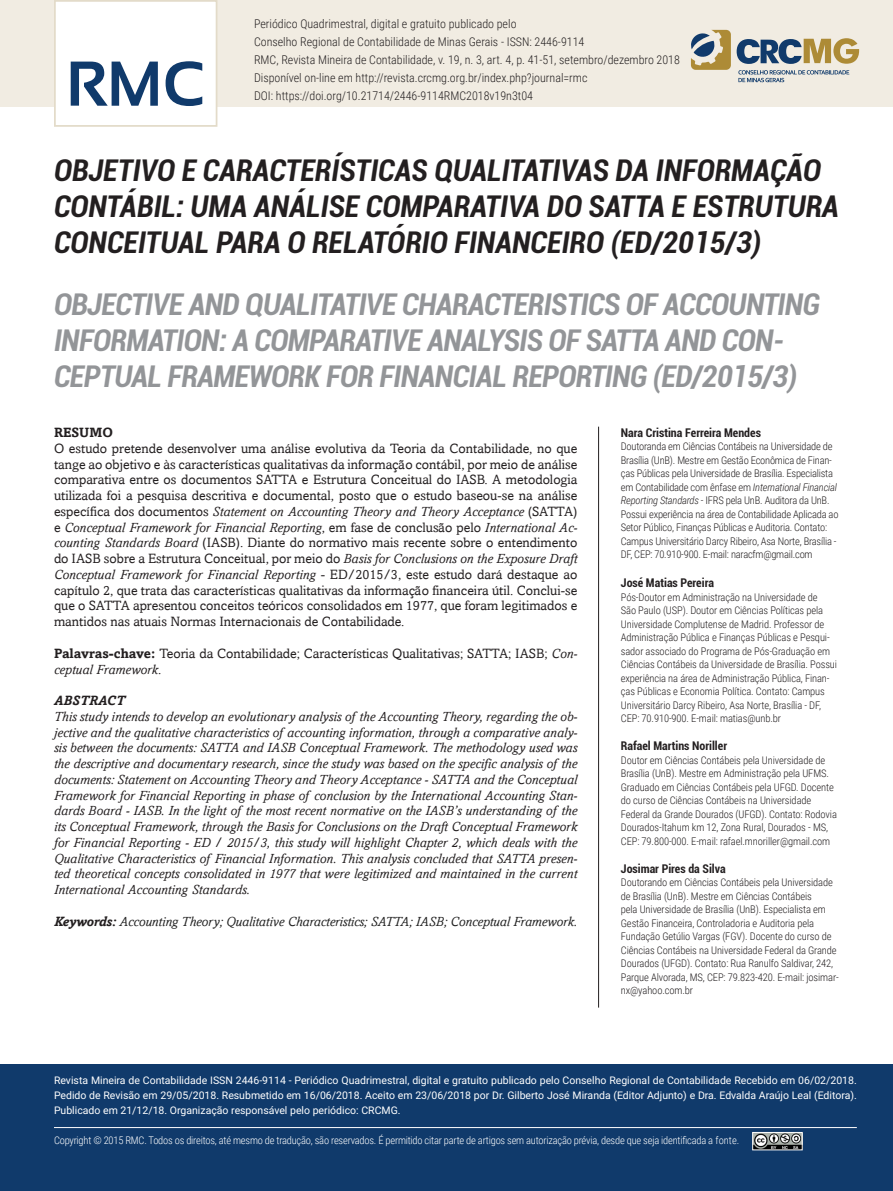
<style>
.page{position:relative;width:893px;height:1191px;background:#fff}
.page>*{position:absolute;margin:0;border:0;box-sizing:border-box;transform-origin:0 0}
.t1{font:700 63.15px "Sansation";color:#103a6b}
.titulo_artigo_2{font:italic 700 condensed 30px/36px "Roboto";letter-spacing:-.02em;color:#939598}
.título_artigo{font:italic 700 condensed 30px/36px "Roboto";color:#231f20}
.texto_corrido{font:13.5px/15.8px "Amasis";color:#231f20;text-align:justify}
.texto_corrido-2{font:italic 13.5px/15.8px "Amasis";color:#231f20;text-align:justify}
.texto_corrido-3{font:italic 13.5px "Amasis";letter-spacing:-.01em;color:#222}
.texto_corrido-4{font:italic 700 13.5px "Amasis";letter-spacing:.01em;color:#231f20}
.texto_corrido-5{font:700 13.5px "Amasis";color:#231f20}
.t2{font:300 12px/18px "Roboto Condensed";color:#231f20}
.t3{font:700 condensed 12px "Roboto";color:#231f20}
.t4{font:300 10.5px/13.5px "Roboto Condensed";letter-spacing:-.01em;color:#231f20}
.t5{font:10.5px/15px "Roboto";color:#fff;text-align:justify}
.t6{font:300 10.5px "Roboto Condensed";letter-spacing:-.02em;color:#fff}
.s1{font-style:italic}
.s2{font-weight:700}
.s3{font-weight:700;color:#231f20}
</style>
<div class="page">
<div style="left:0;top:0;width:893px;height:106px;background:#f1ece2"></div>
<div style="left:54px;top:0;width:163px;height:127px;background:#fff;border:2px solid #e3dbc9"></div>
<div style="left:0;top:1064px;width:893px;height:127px;background:#103a6b"></div>
<svg style="left:738px;top:70px;width:111px;height:12px"></svg>
<svg style="left:691px;top:30px;width:40px;height:40px"></svg>
<svg style="left:737px;top:38px;width:122px;height:26px"></svg>
<hr style="left:54px;top:1127px;width:803px;height:1px;background:#fff">
<img style="left:754px;top:1134px;width:47px;height:14px">
<div style="left:752px;top:1132px;width:51px;height:18px;border:1px solid #fff"></div>
<hr style="left:598px;top:427px;width:1px;height:580px;background:#231f20">
<h1 class="t1" style="left:66px;top:49px;width:141px">RMC</h1>
<p class="t2" style="left:254px;top:14px;width:332px">Periódico Quadrimestral, digital e gratuito publicado pelo<br>Conselho Regional de Contabilidade de Minas Gerais - ISSN: 2446-9114</p>
<p class="t2" style="left:254px;top:50px;width:427px">RMC, Revista Mineira de Contabilidade, v. 19, n. 3, art. 4, p. 41-51, setembro/dezembro 2018</p>
<p class="t2" style="left:254px;top:68px;width:335px">Disponível on-line em http://revista.crcmg.org.br/index.php?journal=rmc</p>
<p class="t2" style="left:254px;top:86px;width:281px">DOI: https://doi.org/10.21714/2446-9114RMC2018v19n3t04</p>
<p class="título_artigo" style="left:54px;top:151px;width:786px">OBJETIVO E CARACTERÍSTICAS QUALITATIVAS DA INFORMAÇÃO<br>CONTÁBIL: UMA ANÁLISE COMPARATIVA DO SATTA E ESTRUTURA<br>CONCEITUAL PARA O RELATÓRIO FINANCEIRO (ED/2015/3)</p>
<p class="titulo_artigo_2" style="left:54px;top:285px;width:767px">OBJECTIVE AND QUALITATIVE CHARACTERISTICS OF ACCOUNTING<br>INFORMATION: A COMPARATIVE ANALYSIS OF SATTA AND CON-<br>CEPTUAL FRAMEWORK FOR FINANCIAL REPORTING (ED/2015/3)</p>
<p class="t3" style="left:621px;top:424px;width:142px">Nara Cristina Ferreira Mendes</p>
<p class="t4" style="left:621px;top:439px;width:219px">Doutoranda em Ciências Contábeis na Universidade de Brasília (UnB). Mestre em Gestão Econômica de Finan&shy;ças Públicas pela Universidade de Brasília. Especialista em Contabilidade com ênfase em <span class="s1">International Financial Reporting Standards</span> - IFRS pela UnB. Auditora da UnB.<br>Possui experiência na área de Contabilidade Aplicada ao Setor Público, Finanças Públicas e Auditoria. Contato:<br>Campus Universitário Darcy Ribeiro, Asa Norte, Brasília - DF, CEP: 70.910-900. E-mail: naracfm@gmail.com</p>
<p class="t3" style="left:621px;top:574px;width:95px">José Matias Pereira</p>
<p class="t4" style="left:621px;top:590px;width:218px">Pós-Doutor em Administração na Universidade de<br>São Paulo (USP). Doutor em Ciências Políticas pela Universidade Complutense de Madrid. Professor de Administração Pública e Finanças Públicas e Pesqui&shy;sador associado do Programa de Pós-Graduação em Ciências Contábeis da Universidade de Brasília. Possui experiência na área de Administração Pública, Finan&shy;ças Públicas e Economia Política. Contato: Campus Universitário Darcy Ribeiro, Asa Norte, Brasília - DF, CEP: 70.910-900. E-mail: matias@unb.br</p>
<p class="t3" style="left:621px;top:737px;width:108px">Rafael Martins Noriller</p>
<p class="t4" style="left:621px;top:752px;width:218px">Doutor em Ciências Contábeis pela Universidade de Brasília (UnB). Mestre em Administração pela UFMS.<br>Graduado em Ciências Contábeis pela UFGD. Docente do curso de Ciências Contábeis na Universidade Federal da Grande Dourados (UFGD). Contato: Rodovia Dourados-Itahum km 12, Zona Rural, Dourados - MS, CEP: 79.800-000. E-mail: rafael.mnoriller@gmail.com</p>
<p class="t3" style="left:621px;top:860px;width:106px">Josimar Pires da Silva</p>
<p class="t4" style="left:621px;top:875px;width:219px">Doutorando em Ciências Contábeis pela Universidade de Brasília (UnB). Mestre em Ciências Contábeis<br>pela Universidade de Brasília (UnB). Especialista em Gestão Financeira, Controladoria e Auditoria pela Fundação Getúlio Vargas (FGV). Docente do curso de Ciências Contábeis na Universidade Federal da Grande Dourados (UFGD). Contato: Rua Ranulfo Saldivar, 242, Parque Alvorada, MS, CEP: 79.823-420. E-mail: josimar&shy;nx@yahoo.com.br</p>
<p class="texto_corrido-5" style="left:54px;top:424px;width:60px">RESUMO</p>
<p class="texto_corrido" style="left:54px;top:440px;width:525px">O estudo pretende desenvolver uma análise evolutiva da Teoria da Contabilidade, no que tange ao objetivo e às características qualitativas da informação contábil, por meio de análise comparativa entre os documentos SATTA e Estrutura Conceitual do IASB. A metodologia utilizada foi a pesquisa descritiva e documental, posto que o estudo baseou-se na análise específica dos documentos <span class="s1">Statement on Accounting Theory and Theory Acceptance</span> (SATTA) e <span class="s1">Conceptual Framework for Financial Reporting</span>, em fase de conclusão pelo <span class="s1">International Ac&shy;counting Standards Board</span> (IASB). Diante do normativo mais recente sobre o entendimento do IASB sobre a Estrutura Conceitual, por meio do <span class="s1">Basis for Conclusions on the Exposure Draft Conceptual Framework for Financial Reporting</span> - ED/2015/3, este estudo dará destaque ao capítulo 2, que trata das características qualitativas da informação financeira útil. Conclui-se que o SATTA apresentou conceitos teóricos consolidados em 1977, que foram legitimados e mantidos nas atuais Normas Internacionais de Contabilidade.</p>
<p class="texto_corrido" style="left:54px;top:645px;width:525px"><span class="s2">Palavras-chave:</span> Teoria da Contabilidade; Características Qualitativas; SATTA; IASB; <span class="s1">Con&shy;ceptual Framework</span>.</p>
<p class="texto_corrido-4" style="left:54px;top:692px;width:73px">ABSTRACT</p>
<p class="texto_corrido-2" style="left:54px;top:708px;width:525px">This study intends to develop an evolutionary analysis of the Accounting Theory, regarding the ob&shy;jective and the qualitative characteristics of accounting information, through a comparative analy&shy;sis between the documents: SATTA and IASB Conceptual Framework. The methodology used was the descriptive and documentary research, since the study was based on the specific analysis of the documents: Statement on Accounting Theory and Theory Acceptance - SATTA and the Conceptual Framework for Financial Reporting in phase of conclusion by the International Accounting Stan&shy;dards Board - IASB. In the light of the most recent normative on the IASB’s understanding of the its Conceptual Framework, through the Basis for Conclusions on the Draft Conceptual Framework for Financial Reporting - ED / 2015/3, this study will highlight Chapter 2, which deals with the Qualitative Characteristics of Financial Information. This analysis concluded that SATTA presen&shy;ted theoretical concepts consolidated in 1977 that were legitimized and maintained in the current International Accounting Standards.</p>
<p class="texto_corrido-3" style="left:54px;top:914px;width:525px"><span class="s3">Keywords:</span> Accounting Theory; Qualitative Characteristics; SATTA; IASB; Conceptual Framework.</p>
<p class="t5" style="left:54px;top:1072px;width:804px">Revista Mineira de Contabilidade ISSN 2446-9114 - Periódico Quadrimestral, digital e gratuito publicado pelo Conselho Regional de Contabilidade Recebido em 06/02/2018.<br>Pedido de Revisão em 29/05/2018. Resubmetido em 16/06/2018. Aceito em 23/06/2018 por Dr. Gilberto José Miranda (Editor Adjunto) e Dra. Edvalda Araújo Leal (Editora).<br>Publicado em 21/12/18. Organização responsável pelo periódico: CRCMG.</p>
<p class="t6" style="left:54px;top:1133px;width:687px">Copyright © 2015 RMC. Todos os direitos, até mesmo de tradução, são reservados. É permitido citar parte de artigos sem autorização prévia, desde que seja identificada a fonte.</p>
</div>
